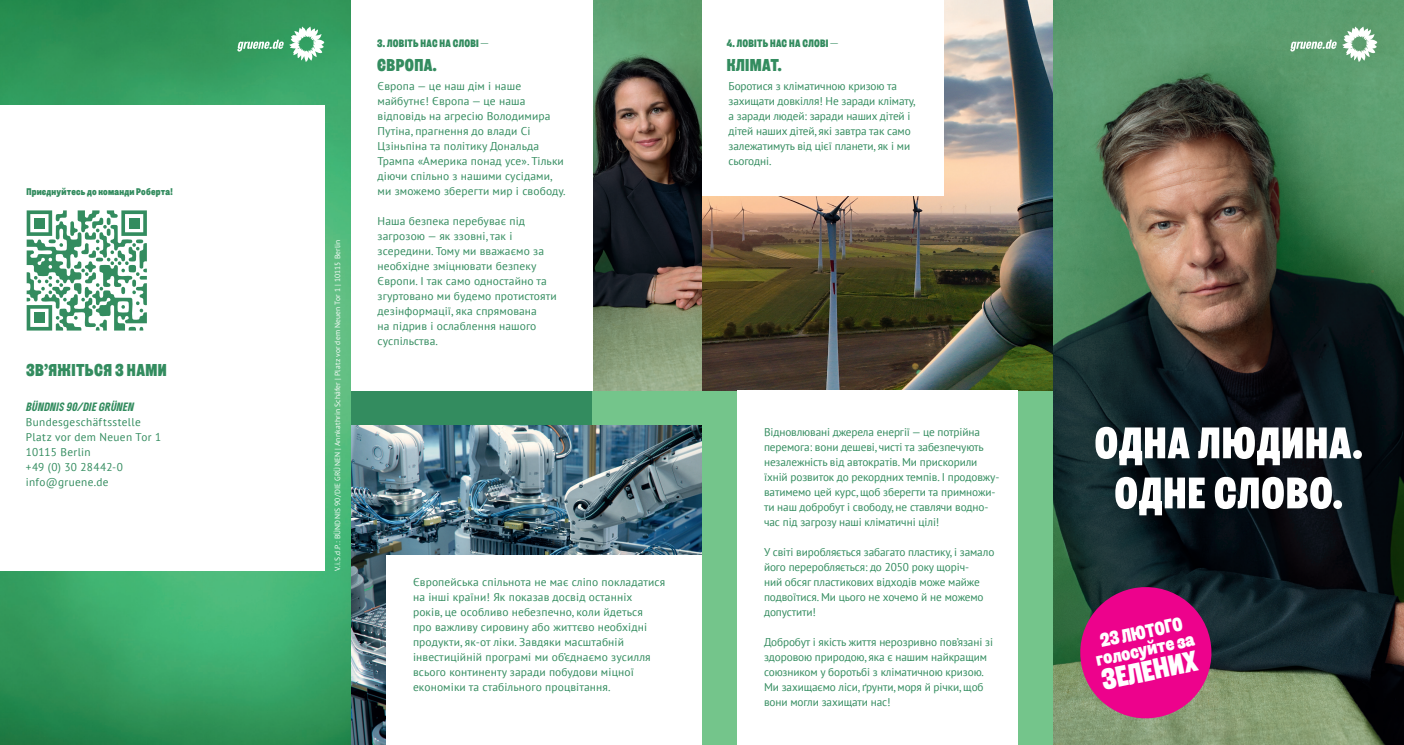
<style>
.page{position:relative;width:1404px;height:745px;background:#fff}
.page>*{position:absolute;margin:0;border:0;box-sizing:border-box;transform-origin:0 0}
.t1{font:51.25px/50px "Salford Sans Arabic VF";letter-spacing:.02em;color:#fff;text-align:center}
.t2{font:33.75px "Salford Sans Arabic VF";color:#fff}
.t3{font:22.12px/17.5px "Salford Sans Arabic VF";color:#fff;text-align:center}
.t4{font:20px "Salford Sans Arabic VF";letter-spacing:.02em;color:#338c5f}
.t5{font:12.5px "Salford Sans Arabic VF";letter-spacing:.02em;color:#338c5f}
.t6{font:11.25px/15px "PT Sans";letter-spacing:-.005em;color:#338c5f}
.t7{font:11.25px/15px "PT Sans";letter-spacing:.03em;color:#338c5f}
.t8{font:11.25px "Salford Sans Arabic VF";letter-spacing:.02em;color:#338c5f}
.t9{font:italic 900 condensed 11.25px "Gruene Type";letter-spacing:.02em;color:#338c5f}
.t10{font:7.5px "PT Sans";letter-spacing:.025em;color:#fff}
</style>
<div class="page">
<div style="left:702px;top:390px;width:350px;height:354px;background:#74c58b"></div>
<div style="left:351px;top:375px;width:241px;height:369px;background:#338c5f"></div>
<div style="left:592px;top:375px;width:110px;height:369px;background:#74c58b"></div>
<img style="left:0;top:0;width:351px;height:744px">
<img style="left:592px;top:0;width:460px;height:390px">
<img style="left:351px;top:425px;width:351px;height:319px">
<img style="left:1052px;top:0;width:351px;height:744px">
<div style="left:0;top:105px;width:324px;height:465px;background:#fff"></div>
<div style="left:737px;top:390px;width:280px;height:354px;background:#fff"></div>
<div style="left:702px;top:0;width:241px;height:195px;background:#fff"></div>
<div style="left:351px;top:0;width:241px;height:390px;background:#fff"></div>
<div style="left:386px;top:555px;width:316px;height:189px;background:#fff"></div>
<svg style="left:1290px;top:27px;width:87px;height:35px"></svg>
<svg style="left:237px;top:27px;width:87px;height:35px"></svg>
<svg style="left:1074px;top:580px;width:143px;height:144px;background:#b62477"></svg>
<svg style="left:27px;top:210px;width:120px;height:120px"></svg>
<div style="left:34px;top:217px;width:11px;height:11px;background:#338c5f"></div>
<div style="left:129px;top:217px;width:11px;height:11px;background:#338c5f"></div>
<div style="left:34px;top:312px;width:11px;height:11px;background:#338c5f"></div>
<p class="t8" style="left:27px;top:185px;width:147px">Приєднуйтесь до команди Роберта!</p>
<h3 class="t4" style="left:26px;top:358px;width:142px">ЗВ’ЯЖІТЬСЯ З НАМИ</h3>
<p class="t9" style="left:27px;top:399px;width:109px">BÜNDNIS 90/DIE GRÜNEN</p>
<p class="t7" style="left:26px;top:414px;width:137px">Bundesgeschäftsstelle<br>Platz vor dem Neuen Tor 1<br>10115 Berlin<br>+49 (0) 30 28442-0 info@gruene.de</p>
<p class="t10" style="left:333px;top:570px;width:332px;rotate:-90deg">V.i.S.d.P.: BÜNDNIS 90/DIE GRÜNEN | Annkathrin Schäfer | Platz vor dem Neuen Tor 1 | 10115 Berlin</p>
<p class="t5" style="left:377px;top:36px;width:113px">3. ЛОВІТЬ НАС НА СЛОВІ —</p>
<h3 class="t4" style="left:377px;top:53px;width:61px">ЄВРОПА.</h3>
<p class="t6" style="left:377px;top:78px;width:190px">Європа — це наш дім і наше майбутнє! Європа — це наша відповідь на агресію Володимира<br>Путіна, прагнення до влади Сі<br>Цзіньпіна та політику Дональда<br>Трампа «Америка понад усе». Тільки діючи спільно з нашими сусідами, ми зможемо зберегти мир і свободу.</p>
<p class="t6" style="left:377px;top:213px;width:181px">Наша безпека перебуває під загрозою — як ззовні, так і зсередини. Тому ми вважаємо за необхідне зміцнювати безпеку<br>Європи. І так само одностайно та згуртовано ми будемо протистояти дезінформації, яка спрямована<br>на підрив і ослаблення нашого суспільства.</p>
<p class="t6" style="left:413px;top:573px;width:254px">Європейська спільнота не має сліпо покладатися на інші країни! Як показав досвід останніх<br>років, це особливо небезпечно, коли йдеться<br>про важливу сировину або життєво необхідні продукти, як-от ліки. Завдяки масштабній інвестиційній програмі ми об’єднаємо зусилля всього континенту заради побудови міцної економіки та стабільного процвітання.</p>
<p class="t5" style="left:726px;top:36px;width:113px">4. ЛОВІТЬ НАС НА СЛОВІ —</p>
<h3 class="t4" style="left:726px;top:53px;width:56px">КЛІМАТ.</h3>
<p class="t6" style="left:728px;top:78px;width:188px">Боротися з кліматичною кризою та захищати довкілля! Не заради клімату, а заради людей: заради наших дітей і дітей наших дітей, які завтра так само залежатимуть від цієї планети, як і ми сьогодні.</p>
<p class="t6" style="left:764px;top:423px;width:237px">Відновлювані джерела енергії — це потрійна перемога: вони дешеві, чисті та забезпечують незалежність від автократів. Ми прискорили їхній розвиток до рекордних темпів. І продовжу&shy;ватимемо цей курс, щоб зберегти та примножи&shy;ти наш добробут і свободу, не ставлячи водно&shy;час під загрозу наші кліматичні цілі!</p>
<p class="t6" style="left:764px;top:543px;width:232px">У світі виробляється забагато пластику, і замало його переробляється: до 2050 року щоріч-<br>ний обсяг пластикових відходів може майже подвоїтися. Ми цього не хочемо й не можемо допустити!</p>
<p class="t6" style="left:764px;top:633px;width:230px">Добробут і якість життя нерозривно пов’язані зі здоровою природою, яка є нашим найкращим союзником у боротьбі з кліматичною кризою.<br>Ми захищаємо ліси, ґрунти, моря й річки, щоб вони могли захищати нас!</p>
<h1 class="t1" style="left:1094px;top:420px;width:269px">ОДНА ЛЮДИНА.<br>ОДНЕ СЛОВО.</h1>
<h3 class="t3" style="left:1090px;top:634px;width:102px;rotate:-12deg">23 ЛЮТОГО голосуйте за</h3>
<h2 class="t2" style="left:1097px;top:661px;width:99px;rotate:-12deg">ЗЕЛЕНИХ</h2>
</div>
